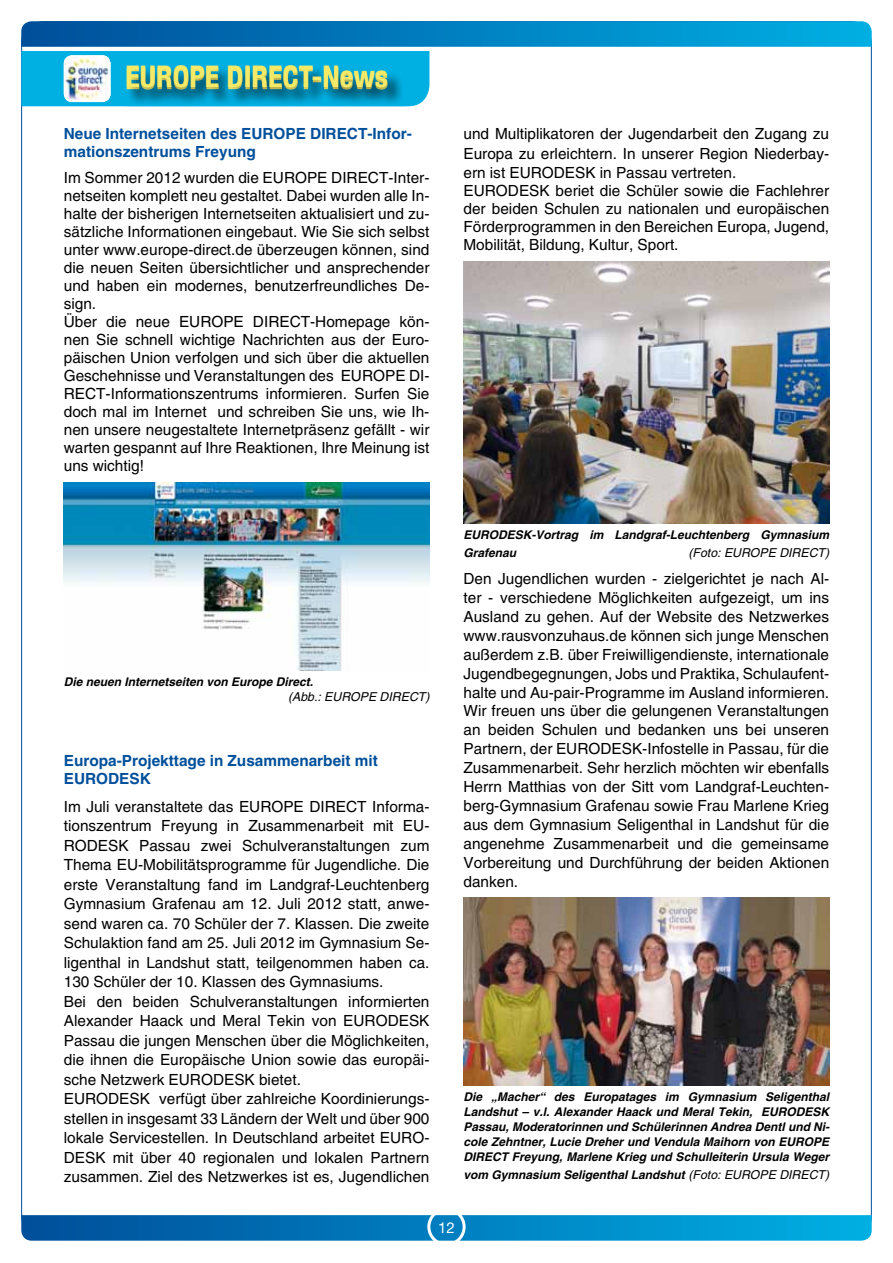
<style>
.page{position:relative;width:893px;height:1263px;background:#fff}
.page>*{position:absolute;margin:0;border:0;box-sizing:border-box;transform-origin:0 0}
.t1{font:700 condensed 30px "Helvetica Neue";color:#f5ea67}
.t2{font:15px/19.5px "H Central";color:#000;text-align:justify}
.t3{font:700 15px/18px "H Central";color:#004f9b}
.t4{font:15px "Helvetica Neue";color:#fff}
.t5{font:italic 700 12px/15px "H Central";color:#000}
.t6{font:italic 12px "H Central";color:#000}
.s1{font-weight:400}
</style>
<div class="page">
<svg style="left:21px;top:1215px;width:851px;height:26px"></svg>
<div style="left:427px;top:1208px;width:39px;height:38px;border:3px solid #fff;border-radius:50%"></div>
<svg style="left:21px;top:21px;width:851px;height:85px"></svg>
<img style="left:64px;top:55px;width:47px;height:47px">
<img style="left:127px;top:104px;width:277px;height:2px">
<img style="left:127px;top:66px;width:277px;height:2px">
<img style="left:127px;top:68px;width:277px;height:36px">
<img style="left:127px;top:67px;width:260px;height:1px">
<img style="left:127px;top:68px;width:260px;height:22px">
<img style="left:64px;top:482px;width:366px;height:189px">
<img style="left:463px;top:261px;width:366px;height:263px">
<img style="left:463px;top:897px;width:366px;height:189px">
<h1 class="t1" style="left:125px;top:60px;width:264px">EUROPE DIRECT-News</h1>
<p class="t3" style="left:64px;top:125px;width:350px">Neue Internetseiten des EUROPE DIRECT-Infor&shy;mationszentrums Freyung</p>
<p class="t2" style="left:64px;top:169px;width:367px;line-height:18px;text-align:left">Im Sommer 2012 wurden die EUROPE DIRECT-Inter&shy;netseiten komplett neu gestaltet. Dabei wurden alle In&shy;halte der bisherigen Internetseiten aktualisiert und zu&shy;sätzliche Informationen eingebaut. Wie Sie sich selbst unter www.europe-direct.de überzeugen können, sind die neuen Seiten übersichtlicher und ansprechender und haben ein modernes, benutzerfreundliches De&shy;sign.<br>Über die neue EUROPE DIRECT-Homepage kön&shy;nen Sie schnell wichtige Nachrichten aus der Euro&shy;päischen Union verfolgen und sich über die aktuellen Geschehnisse und Veranstaltungen des EUROPE DI-RECT-Informationszentrums informieren. Surfen Sie doch mal im Internet und schreiben Sie uns, wie Ih&shy;nen unsere neugestaltete Internetpräsenz gefällt - wir warten gespannt auf Ihre Reaktionen, Ihre Meinung ist uns wichtig!</p>
<p class="t2" style="left:463px;top:124px;width:367px">und Multiplikatoren der Jugendarbeit den Zugang zu Europa zu erleichtern. In unserer Region Niederbay&shy;ern ist EURODESK in Passau vertreten.</p>
<p class="t2" style="left:463px;top:182px;width:367px;line-height:18px">EURODESK beriet die Schüler sowie die Fachlehrer der beiden Schulen zu nationalen und europäischen Förderprogrammen in den Bereichen Europa, Jugend, Mobilität, Bildung, Kultur, Sport.</p>
<p class="t5" style="left:64px;top:674px;width:251px">Die neuen Internetseiten von Europe Direct.</p>
<p class="t6" style="left:288px;top:689px;width:143px">(Abb.: EUROPE DIRECT)</p>
<p class="t3" style="left:64px;top:751px;width:316px">Europa-Projekttage in Zusammenarbeit mit<br>EURODESK</p>
<p class="t2" style="left:64px;top:797px;width:367px;text-align:left">Im Juli veranstaltete das EUROPE DIRECT Informa&shy;tionszentrum Freyung in Zusammenarbeit mit EU-RODESK Passau zwei Schulveranstaltungen zum Thema EU-Mobilitätsprogramme für Jugendliche. Die erste Veranstaltung fand im Landgraf-Leuchtenberg Gymnasium Grafenau am 12. Juli 2012 statt, anwe&shy;send waren ca. 70 Schüler der 7. Klassen. Die zweite Schulaktion fand am 25. Juli 2012 im Gymnasium Se&shy;ligenthal in Landshut statt, teilgenommen haben ca.<br>130 Schüler der 10. Klassen des Gymnasiums.<br>Bei den beiden Schulveranstaltungen informierten Alexander Haack und Meral Tekin von EURODESK Passau die jungen Menschen über die Möglichkeiten, die ihnen die Europäische Union sowie das europäi&shy;sche Netzwerk EURODESK bietet.<br>EURODESK verfügt über zahlreiche Koordinierungs&shy;stellen in insgesamt 33 Ländern der Welt und über 900 lokale Servicestellen. In Deutschland arbeitet EURO-DESK mit über 40 regionalen und lokalen Partnern zusammen. Ziel des Netzwerkes ist es, Jugendlichen</p>
<p class="t5" style="left:463px;top:526px;width:367px;line-height:18px">EURODESK-Vortrag im Landgraf-Leuchtenberg Gymnasium<br>Grafenau</p>
<p class="t6" style="left:688px;top:545px;width:142px">(Foto: EUROPE DIRECT)</p>
<p class="t2" style="left:463px;top:570px;width:367px;line-height:18.9px">Den Jugendlichen wurden - zielgerichtet je nach Al&shy;ter - verschiedene Möglichkeiten aufgezeigt, um ins Ausland zu gehen. Auf der Website des Netzwerkes www.rausvonzuhaus.de können sich junge Menschen außerdem z.B. über Freiwilligendienste, internationale Jugendbegegnungen, Jobs und Praktika, Schulaufent&shy;halte und Au-pair-Programme im Ausland informieren.<br>Wir freuen uns über die gelungenen Veranstaltungen an beiden Schulen und bedanken uns bei unseren Partnern, der EURODESK-Infostelle in Passau, für die Zusammenarbeit. Sehr herzlich möchten wir ebenfalls Herrn Matthias von der Sitt vom Landgraf-Leuchten&shy;berg-Gymnasium Grafenau sowie Frau Marlene Krieg aus dem Gymnasium Seligenthal in Landshut für die angenehme Zusammenarbeit und die gemeinsame Vorbereitung und Durchführung der beiden Aktionen danken.</p>
<p class="t5" style="left:463px;top:1089px;width:368px;text-align:justify">Die „Macher“ des Europatages im Gymnasium Seligenthal Landshut – v.l. Alexander Haack und Meral Tekin, EURODESK Passau, Moderatorinnen und Schülerinnen Andrea Dentl und Ni&shy;cole Zehntner, Lucie Dreher und Vendula Maihorn von EUROPE DIRECT Freyung, Marlene Krieg und Schulleiterin Ursula Weger</p>
<p class="t5" style="left:463px;top:1167px;width:367px">vom Gymnasium Seligenthal Landshut <span class="s1">(Foto: EUROPE DIRECT)</span></p>
<p class="t4" style="left:438px;top:1219px;width:18px">12</p>
</div>
